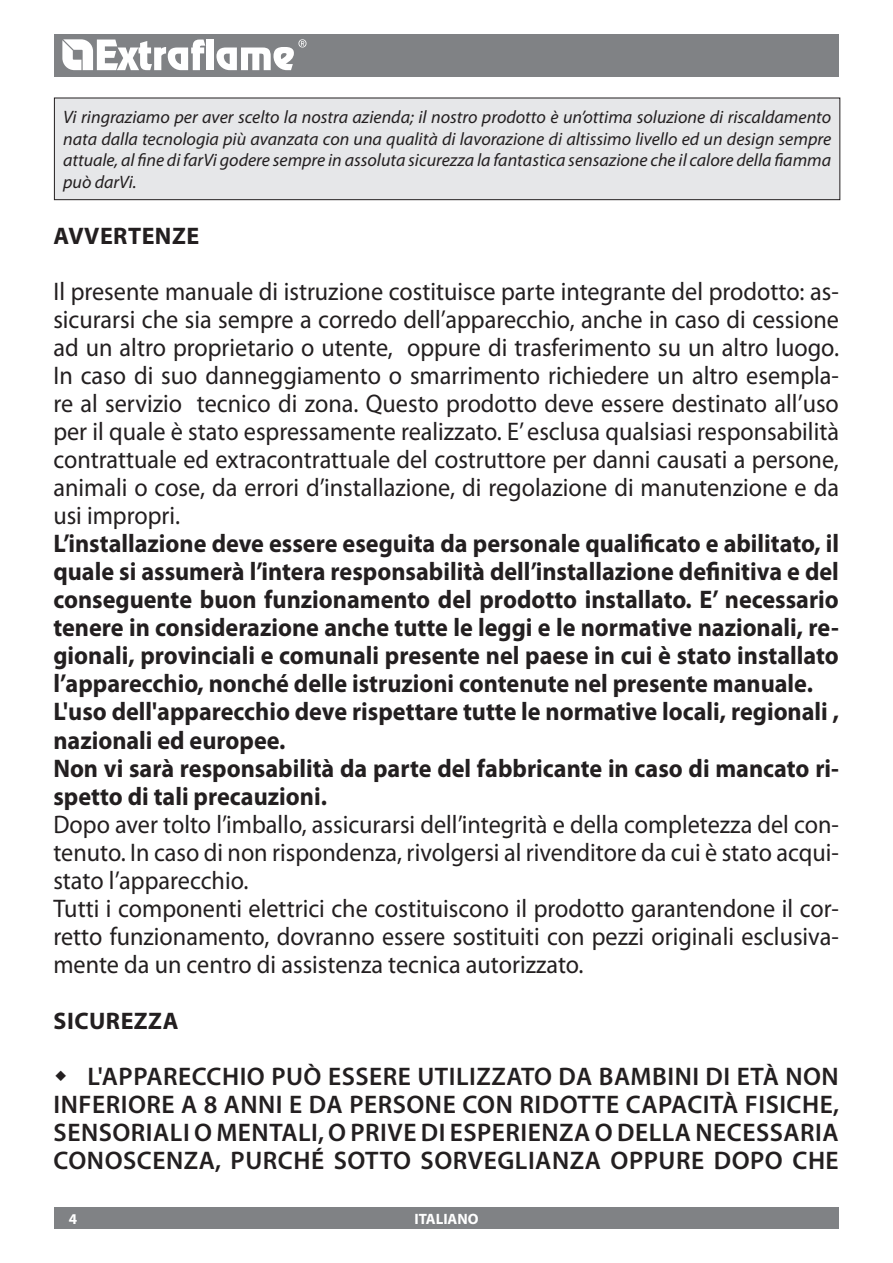
<style>
.page{position:relative;width:893px;height:1263px;background:#fff}
.page>*{position:absolute;margin:0;border:0;box-sizing:border-box;transform-origin:0 0}
.t1{font:25.5px/28px "Myriad Pro";color:#231f20;text-align:justify;scale:.95 1}
.t2{font:700 25.5px/28px "Myriad Pro";color:#231f20;scale:.95 1}
.t3{font:600 25.5px/28px "Myriad Pro";letter-spacing:.02em;color:#231f20;text-align:justify}
.t4{font:700 24px "Myriad Pro";letter-spacing:.02em;color:#231f20}
.t5{font:italic 18px/21.6px "Myriad Pro";color:#231f20;text-align:justify}
.t6{font:700 15px "Myriad Pro";color:#fff}
</style>
<div class="page">
<div style="left:54px;top:34px;width:785px;height:43px;background:#808285"></div>
<div style="left:54px;top:1208px;width:785px;height:21px;background:#808285"></div>
<svg style="left:62px;top:39px;width:143px;height:31px"></svg>
<div style="left:207px;top:40px;width:7px;height:30px;background:#fff"></div>
<svg style="left:216px;top:39px;width:90px;height:31px"></svg>
<div style="left:54px;top:98px;width:786px;height:102px;background:#e6e7e9"></div>
<div style="left:54px;top:98px;width:786px;height:102px;border:1px solid #231f20"></div>
<p class="t5" style="left:63px;top:106px;width:770px">Vi ringraziamo per aver scelto la nostra azienda; il nostro prodotto è un’ottima soluzione di riscaldamento nata dalla tecnologia più avanzata con una qualità di lavorazione di altissimo livello ed un design sempre attuale, al fine di farVi godere sempre in assoluta sicurezza la fantastica sensazione che il calore della fiamma può darVi.</p>
<p class="t4" style="left:54px;top:220px;width:147px">Avvertenze</p>
<p class="t1" style="left:53px;top:277px;width:828px">Il presente manuale di istruzione costituisce parte integrante del prodotto: as&shy;sicurarsi che sia sempre a corredo dell’apparecchio, anche in caso di cessione ad un altro proprietario o utente, oppure di trasferimento su un altro luogo.<br>In caso di suo danneggiamento o smarrimento richiedere un altro esempla&shy;re al servizio tecnico di zona. Questo prodotto deve essere destinato all’uso per il quale è stato espressamente realizzato. E’ esclusa qualsiasi responsabilità contrattuale ed extracontrattuale del costruttore per danni causati a persone, animali o cose, da errori d’installazione, di regolazione di manutenzione e da usi impropri.</p>
<p class="t2" style="left:53px;top:529px;width:828px">L’installazione deve essere eseguita da personale qualificato e abilitato, il quale si assumerà l’intera responsabilità dell’installazione definitiva e del conseguente buon funzionamento del prodotto installato. E’ necessario tenere in considerazione anche tutte le leggi e le normative nazionali, re&shy;gionali, provinciali e comunali presente nel paese in cui è stato installato l’apparecchio, nonché delle istruzioni contenute nel presente manuale.<br>L'uso dell'apparecchio deve rispettare tutte le normative locali, regionali , nazionali ed europee.<br>Non vi sarà responsabilità da parte del fabbricante in caso di mancato ri&shy;spetto di tali precauzioni.</p>
<p class="t1" style="left:53px;top:810px;width:828px;text-align:left">Dopo aver tolto l’imballo, assicurarsi dell’integrità e della completezza del con&shy;tenuto. In caso di non rispondenza, rivolgersi al rivenditore da cui è stato acqui&shy;stato l’apparecchio.<br>Tutti i componenti elettrici che costituiscono il prodotto garantendone il cor&shy;retto funzionamento, dovranno essere sostituiti con pezzi originali esclusiva&shy;mente da un centro di assistenza tecnica autorizzato.</p>
<p class="t4" style="left:54px;top:1005px;width:123px">Sicurezza</p>
<p class="t3" style="left:54px;top:1062px;width:787px;text-indent:34px">L'APPARECCHIO PUÒ ESSERE UTILIZZATO DA BAMBINI DI ETÀ NON INFERIORE A 8 ANNI E DA PERSONE CON RIDOTTE CAPACITÀ FISICHE, SENSORIALI O MENTALI, O PRIVE DI ESPERIENZA O DELLA NECESSARIA CONOSCENZA, PURCHÉ SOTTO SORVEGLIANZA OPPURE DOPO CHE</p>
<p class="t6" style="left:69px;top:1209px;width:10px">4</p>
<p class="t6" style="left:414px;top:1209px;width:66px">ITALIANO</p>
</div>
